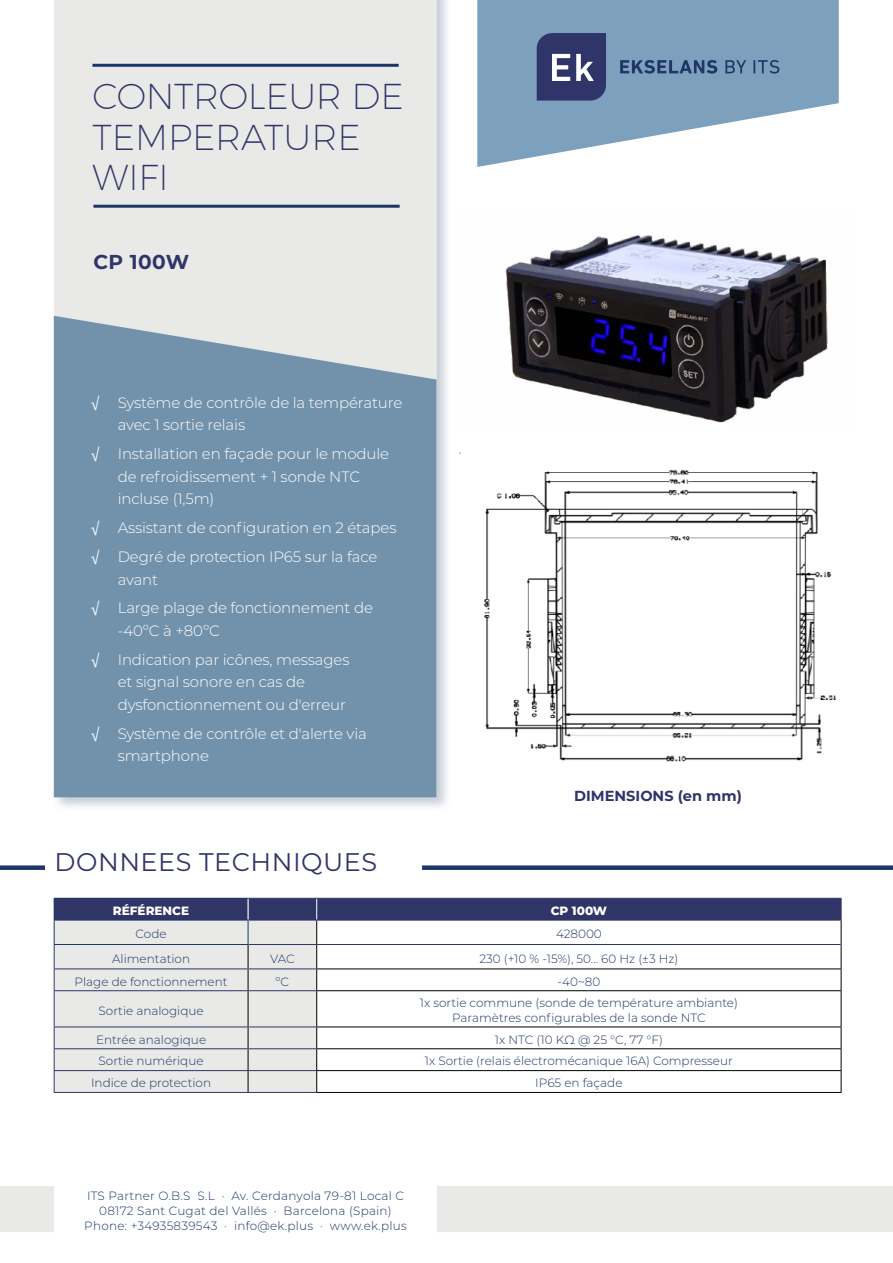
<style>
.page{position:relative;width:893px;height:1263px;background:#fff}
.page>*{position:absolute;margin:0;border:0;box-sizing:border-box;transform-origin:0 0}
.t1{font:200 36px/40.5px "Montserrat";color:#303568}
.t2{font:25.5px "Montserrat";letter-spacing:.02em;color:#303568}
.t3{font:700 20.1px "Montserrat";letter-spacing:.02em;color:#303568}
.t4{font:300 15px/22.5px "Montserrat";letter-spacing:-.01em;color:#fff}
.t5{font:700 14.55px "Montserrat";color:#2f3569}
.t6{font:300 12px/14.4px "Montserrat";color:#1f3666;text-align:center}
.t7{font:300 12px/15px "Montserrat";letter-spacing:.02em;color:#1a3667;text-align:center}
.t8{font:800 12px "Montserrat";color:#fff}
.s1{font-family:"Helvetica Neue LT Std";font-weight:400}
</style>
<div class="page">
<div style="left:52px;top:0;width:399px;height:812px;background:#1f3666;opacity:.25"></div>
<div style="left:54px;top:0;width:383px;height:797px;background:#e9e9e7"></div>
<div style="left:54px;top:316px;width:382px;height:481px;background:#7292ab"></div>
<hr style="left:92px;top:64px;width:307px;height:3px;background:#1a3667">
<hr style="left:93px;top:205px;width:307px;height:3px;background:#1a3667">
<svg style="left:477px;top:0;width:362px;height:167px;fill:#7da0bd"></svg>
<svg style="left:537px;top:33px;width:69px;height:68px;background:#484e7c"></svg>
<svg style="left:620px;top:60px;width:97px;height:14px"></svg>
<svg style="left:725px;top:60px;width:21px;height:13px"></svg>
<svg style="left:753px;top:60px;width:26px;height:14px"></svg>
<div style="left:0;top:1186px;width:54px;height:46px;background:#e9e9e7"></div>
<div style="left:437px;top:1186px;width:456px;height:46px;background:#e9e9e7"></div>
<div style="left:54px;top:898px;width:194px;height:22px;background:#303568"></div>
<div style="left:55px;top:921px;width:261px;height:171px;background:#e9e9e7"></div>
<hr style="left:247px;top:899px;width:2px;height:21px;background:#fff">
<hr style="left:54px;top:944px;width:194px;height:1px;background:#1f3666">
<hr style="left:54px;top:898px;width:194px;height:1px;background:#1f3666">
<hr style="left:54px;top:920px;width:194px;height:1px;background:#1f3666">
<hr style="left:248px;top:991px;width:1px;height:35px;background:#000">
<hr style="left:316px;top:991px;width:1px;height:35px;background:#000">
<svg style="left:248px;top:1027px;width:1px;height:65px"></svg>
<svg style="left:316px;top:1027px;width:1px;height:65px"></svg>
<hr style="left:841px;top:991px;width:1px;height:35px;background:#000">
<svg style="left:841px;top:1027px;width:1px;height:65px"></svg>
<hr style="left:316px;top:990px;width:525px;height:1px;background:#000">
<hr style="left:316px;top:1026px;width:525px;height:1px;background:#000">
<hr style="left:316px;top:1048px;width:525px;height:1px;background:#000">
<hr style="left:316px;top:1070px;width:525px;height:1px;background:#000">
<hr style="left:316px;top:1092px;width:525px;height:1px;background:#000">
<hr style="left:54px;top:968px;width:194px;height:1px;background:#303568">
<svg style="left:54px;top:899px;width:1px;height:91px"></svg>
<hr style="left:54px;top:991px;width:1px;height:35px;background:#303568">
<svg style="left:54px;top:1027px;width:1px;height:65px"></svg>
<hr style="left:54px;top:990px;width:194px;height:1px;background:#303568">
<hr style="left:248px;top:990px;width:68px;height:1px;background:#303568">
<hr style="left:54px;top:1026px;width:194px;height:1px;background:#303568">
<hr style="left:248px;top:1026px;width:68px;height:1px;background:#303568">
<hr style="left:54px;top:1048px;width:194px;height:1px;background:#303568">
<hr style="left:248px;top:1048px;width:68px;height:1px;background:#303568">
<hr style="left:54px;top:1070px;width:194px;height:1px;background:#303568">
<hr style="left:248px;top:1070px;width:68px;height:1px;background:#303568">
<hr style="left:54px;top:1092px;width:194px;height:1px;background:#303568">
<hr style="left:248px;top:1092px;width:68px;height:1px;background:#303568">
<svg style="left:248px;top:898px;width:594px;height:92px"></svg>
<hr style="left:249px;top:920px;width:68px;height:1px;background:#303568">
<hr style="left:317px;top:920px;width:524px;height:1px;background:#303568">
<hr style="left:248px;top:944px;width:69px;height:1px;background:#303568">
<hr style="left:317px;top:944px;width:524px;height:1px;background:#303568">
<div style="left:0;top:865px;width:45px;height:5px;background:#1f3666"></div>
<div style="left:422px;top:865px;width:471px;height:5px;background:#1f3666"></div>
<img style="left:505px;top:235px;width:323px;height:188px">
<img style="left:459px;top:452px;width:377px;height:310px">
<h1 class="t1" style="left:92px;top:75px;width:313px">CONTROLEUR DE<br>TEMPERATURE<br>WIFI</h1>
<h3 class="t3" style="left:93px;top:248px;width:97px">CP 100W</h3>
<p class="t4" style="left:118px;top:391px;width:286px;text-indent:-27px"><span class="s1">√</span> Système de contrôle de la température avec 1 sortie relais</p>
<p class="t4" style="left:118px;top:442px;width:273px;text-indent:-27px"><span class="s1">√</span> Installation en façade pour le module de refroidissement + 1 sonde NTC incluse (1,5m)</p>
<p class="t4" style="left:91px;top:513px;width:307px;line-height:28.8px"><span class="s1">√</span> Assistant de configuration en 2 étapes <span class="s1">√</span> Degré de protection IP65 sur la face</p>
<p class="t4" style="left:91px;top:564px;width:284px;line-height:28.8px;text-indent:27px">avant<br><span class="s1">√</span> Large plage de fonctionnement de</p>
<p class="t4" style="left:91px;top:616px;width:260px;line-height:28.8px;text-indent:27px">-40ºC à +80ºC<br><span class="s1">√</span> Indication par icônes, messages</p>
<p class="t4" style="left:118px;top:670px;width:230px">et signal sonore en cas de dysfonctionnement ou d'erreur</p>
<p class="t4" style="left:118px;top:722px;width:251px;text-indent:-27px"><span class="s1">√</span> Système de contrôle et d'alerte via smartphone</p>
<h2 class="t2" style="left:55px;top:844px;width:324px">DONNEES TECHNIQUES</h2>
<p class="t5" style="left:574px;top:785px;width:169px">DIMENSIONS (en mm)</p>
<p class="t8" style="left:113px;top:902px;width:78px">RÉFÉRENCE</p>
<p class="t8" style="left:551px;top:902px;width:58px">CP 100W</p>
<p class="t6" style="left:136px;top:926px;width:33px">Code</p>
<p class="t6" style="left:556px;top:926px;width:47px">428000</p>
<p class="t6" style="left:112px;top:951px;width:79px">Alimentation</p>
<p class="t6" style="left:270px;top:951px;width:26px">VAC</p>
<p class="t6" style="left:479px;top:951px;width:201px">230 (+10 % -15%), 50... 60 Hz (±3 Hz)</p>
<p class="t6" style="left:75px;top:974px;width:155px">Plage de fonctionnement</p>
<p class="t6" style="left:276px;top:974px;width:15px">ºC</p>
<p class="t6" style="left:557px;top:974px;width:44px">-40~80</p>
<p class="t6" style="left:99px;top:1003px;width:107px">Sortie analogique</p>
<p class="t6" style="left:420px;top:995px;width:320px">1x sortie commune (sonde de température ambiante)<br>Paramètres configurables de la sonde NTC</p>
<p class="t6" style="left:96px;top:1032px;width:112px">Entrée analogique</p>
<p class="t6" style="left:495px;top:1032px;width:170px">1x NTC (10 KΩ @ 25 °C, 77 °F)</p>
<p class="t6" style="left:99px;top:1054px;width:106px">Sortie numérique</p>
<p class="t6" style="left:425px;top:1054px;width:309px">1x Sortie (relais électromécanique 16A) Compresseur</p>
<p class="t6" style="left:91px;top:1075px;width:121px">Indice de protection</p>
<p class="t6" style="left:535px;top:1075px;width:89px">IP65 en façade</p>
<p class="t7" style="left:84px;top:1187px;width:324px">ITS Partner O.B.S S.L · Av. Cerdanyola 79-81 Local C<br>08172 Sant Cugat del Vallés · Barcelona (Spain)<br>Phone: +34935839543 · info@ek.plus · www.ek.plus</p>
</div>
